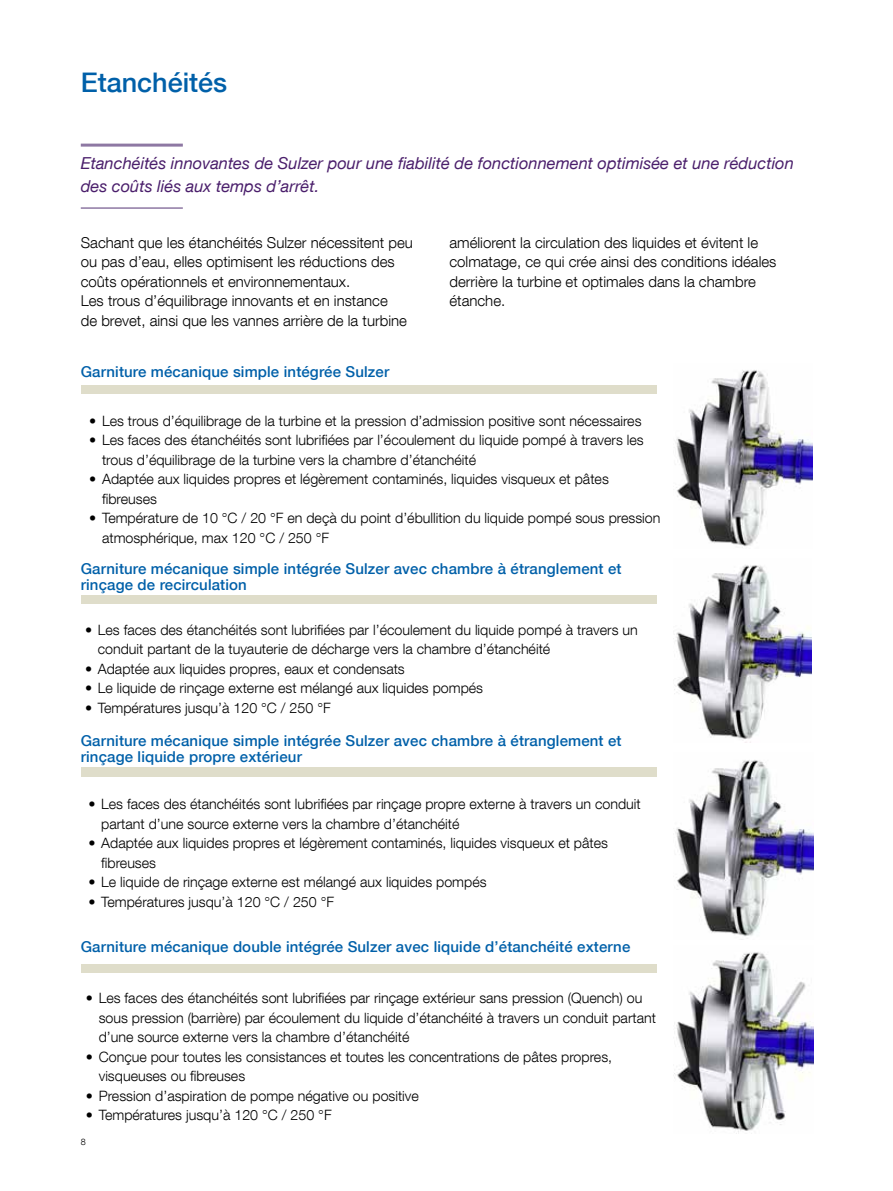
<style>
.page{position:relative;width:893px;height:1191px;background:#fff}
.page>*{position:absolute;margin:0;border:0;box-sizing:border-box;transform-origin:0 0}
.t1{font:500 27px "Helvetica Neue LT Com";color:#0060a9}
.t2{font:italic 16.5px/22.5px "Helvetica Neue LT Com";color:#4a1e6b}
.t3{font:300 15px/19.5px "Helvetica Neue LT Com";color:#000}
.t4{font:500 15px/16.5px "Helvetica Neue LT Com";letter-spacing:.01em;color:#0060a9}
.t5{font:300 14.25px/19.5px "Helvetica Neue LT Com";color:#000}
.t6{font:300 9px "Helvetica Neue LT Com";color:#000}
</style>
<div class="page">
<hr style="left:81px;top:144px;width:102px;height:3px;background:#8e78a3">
<hr style="left:81px;top:207px;width:102px;height:2px;background:#8e78a3">
<div style="left:81px;top:385px;width:576px;height:8px;background:#dfddca"></div>
<div style="left:81px;top:595px;width:576px;height:8px;background:#dfddca"></div>
<img style="left:675px;top:370px;width:137px;height:178px">
<img style="left:674px;top:565px;width:138px;height:174px">
<div style="left:81px;top:767px;width:576px;height:9px;background:#dfddca"></div>
<div style="left:81px;top:964px;width:576px;height:8px;background:#dfddca"></div>
<img style="left:674px;top:952px;width:139px;height:181px">
<img style="left:675px;top:760px;width:138px;height:177px">
<h1 class="t1" style="left:81px;top:66px;width:148px">Etanchéités</h1>
<p class="t2" style="left:81px;top:152px;width:715px">Etanchéités innovantes de Sulzer pour une fiabilité de fonctionnement optimisée et une réduction des coûts liés aux temps d’arrêt.</p>
<p class="t3" style="left:81px;top:232px;width:334px">Sachant que les étanchéités Sulzer nécessitent peu ou pas d’eau, elles optimisent les réductions des coûts opérationnels et environnementaux.<br>Les trous d’équilibrage innovants et en instance<br>de brevet, ainsi que les vannes arrière de la turbine</p>
<p class="t4" style="left:81px;top:363px;width:310px">Garniture mécanique simple intégrée Sulzer</p>
<p class="t5" style="left:89px;top:411px;width:554px">• Les trous d’équilibrage de la turbine et la pression d’admission positive sont nécessaires</p>
<p class="t5" style="left:102px;top:430px;width:543px;text-indent:-13px">• Les faces des étanchéités sont lubrifiées par l’écoulement du liquide pompé à travers les trous d’équilibrage de la turbine vers la chambre d’étanchéité</p>
<p class="t5" style="left:102px;top:469px;width:508px;text-indent:-13px">• Adaptée aux liquides propres et légèrement contaminés, liquides visqueux et pâtes fibreuses</p>
<p class="t5" style="left:102px;top:508px;width:560px;text-indent:-13px">• Température de 10 °C / 20 °F en deçà du point d’ébullition du liquide pompé sous pression atmosphérique, max 120 °C / 250 °F</p>
<p class="t4" style="left:81px;top:560px;width:542px">Garniture mécanique simple intégrée Sulzer avec chambre à étranglement et rinçage de recirculation</p>
<p class="t5" style="left:98px;top:619px;width:542px;text-indent:-13px">• Les faces des étanchéités sont lubrifiées par l’écoulement du liquide pompé à travers un conduit partant de la tuyauterie de décharge vers la chambre d’étanchéité</p>
<p class="t5" style="left:85px;top:658px;width:321px">• Adaptée aux liquides propres, eaux et condensats</p>
<p class="t5" style="left:85px;top:678px;width:400px">• Le liquide de rinçage externe est mélangé aux liquides pompés</p>
<p class="t5" style="left:85px;top:697px;width:247px">• Températures jusqu’à 120 °C / 250 °F</p>
<p class="t3" style="left:449px;top:232px;width:329px">améliorent la circulation des liquides et évitent le colmatage, ce qui crée ainsi des conditions idéales derrière la turbine et optimales dans la chambre étanche.</p>
<p class="t4" style="left:81px;top:732px;width:542px">Garniture mécanique simple intégrée Sulzer avec chambre à étranglement et rinçage liquide propre extérieur</p>
<p class="t5" style="left:101px;top:794px;width:541px;text-indent:-13px">• Les faces des étanchéités sont lubrifiées par rinçage propre externe à travers un conduit partant d’une source externe vers la chambre d’étanchéité</p>
<p class="t5" style="left:101px;top:833px;width:508px;text-indent:-13px">• Adaptée aux liquides propres et légèrement contaminés, liquides visqueux et pâtes fibreuses</p>
<p class="t5" style="left:88px;top:872px;width:400px">• Le liquide de rinçage externe est mélangé aux liquides pompés</p>
<p class="t5" style="left:88px;top:891px;width:247px">• Températures jusqu’à 120 °C / 250 °F</p>
<p class="t4" style="left:81px;top:938px;width:551px">Garniture mécanique double intégrée Sulzer avec liquide d’étanchéité externe</p>
<p class="t5" style="left:99px;top:988px;width:559px;text-indent:-13px">• Les faces des étanchéités sont lubrifiées par rinçage extérieur sans pression (Quench) ou sous pression (barrière) par écoulement du liquide d’étanchéité à travers un conduit partant d’une source externe vers la chambre d’étanchéité</p>
<p class="t5" style="left:99px;top:1046px;width:515px;text-indent:-13px">• Conçue pour toutes les consistances et toutes les concentrations de pâtes propres, visqueuses ou fibreuses</p>
<p class="t5" style="left:86px;top:1085px;width:334px">• Pression d’aspiration de pompe négative ou positive</p>
<p class="t5" style="left:86px;top:1105px;width:247px">• Températures jusqu’à 120 °C / 250 °F</p>
<p class="t6" style="left:81px;top:1136px;width:7px">8</p>
</div>
